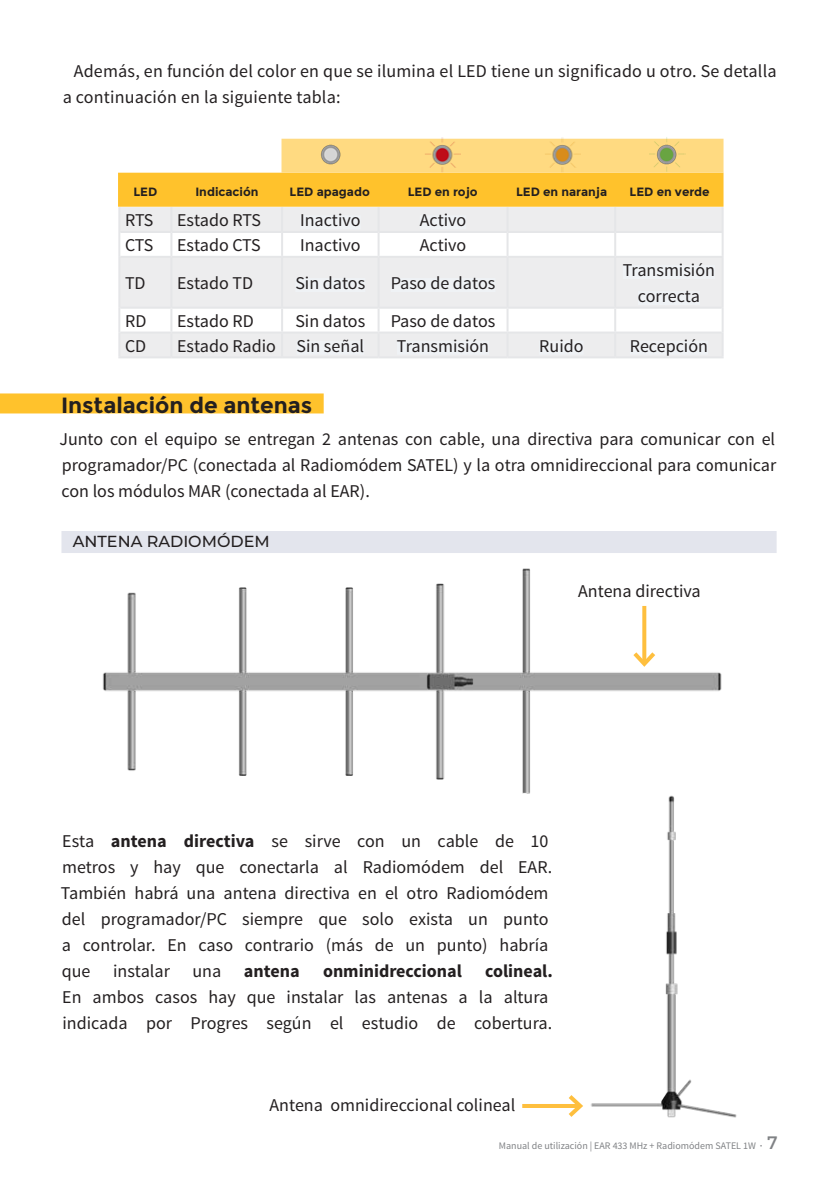
<style>
.page{position:relative;width:840px;height:1191px;background:#fff}
.page>*{position:absolute;margin:0;border:0;box-sizing:border-box;transform-origin:0 0}
.t1{font:700 22px "Montserrat";color:#231f20}
.t2{font:18px/26px "Source Sans Pro";color:#231f20}
.t3{font:700 18px "Source Sans Pro";color:#231f20}
.t4{font:500 16px "Montserrat";color:#231f20}
.t5{font:700 12px "Montserrat";color:#231f20}
.t6{font:10px "Source Sans Pro";color:#808285}
.s1{font-weight:700}
.s2{font-weight:600}
.s3{font-family:"Montserrat";font-size:18px}
</style>
<div class="page">
<hr style="left:522px;top:1104px;width:58px;height:4px;background:#febf3e">
<svg style="left:569px;top:1095px;width:14px;height:22px"></svg>
<svg style="left:120px;top:207px;width:601px;height:149px;fill:#ededee"></svg>
<hr style="left:118px;top:207px;width:2px;height:25px;background:#e5e6e8">
<hr style="left:170px;top:207px;width:2px;height:24px;background:#e5e6e8">
<hr style="left:118px;top:232px;width:2px;height:25px;background:#e5e6e8">
<hr style="left:170px;top:233px;width:2px;height:23px;background:#e5e6e8">
<hr style="left:118px;top:257px;width:2px;height:51px;background:#e5e6e8">
<hr style="left:170px;top:258px;width:2px;height:49px;background:#e5e6e8">
<hr style="left:118px;top:308px;width:2px;height:24px;background:#e5e6e8">
<hr style="left:170px;top:309px;width:2px;height:22px;background:#e5e6e8">
<hr style="left:118px;top:332px;width:2px;height:24px;background:#e5e6e8">
<hr style="left:170px;top:333px;width:2px;height:23px;background:#e5e6e8">
<hr style="left:120px;top:231px;width:51px;height:2px;background:#e5e6e8">
<hr style="left:171px;top:231px;width:110px;height:2px;background:#e5e6e8">
<hr style="left:120px;top:256px;width:51px;height:2px;background:#e5e6e8">
<hr style="left:171px;top:256px;width:110px;height:2px;background:#e5e6e8">
<hr style="left:120px;top:307px;width:51px;height:2px;background:#e5e6e8">
<hr style="left:171px;top:307px;width:111px;height:2px;background:#e5e6e8">
<hr style="left:120px;top:331px;width:51px;height:2px;background:#e5e6e8">
<hr style="left:171px;top:331px;width:111px;height:2px;background:#e5e6e8">
<hr style="left:118px;top:356px;width:53px;height:2px;background:#e5e6e8">
<hr style="left:171px;top:356px;width:111px;height:2px;background:#e5e6e8">
<hr style="left:506px;top:207px;width:2px;height:24px;background:#e5e6e8">
<hr style="left:614px;top:207px;width:2px;height:24px;background:#e5e6e8">
<hr style="left:721px;top:207px;width:2px;height:24px;background:#e5e6e8">
<hr style="left:378px;top:231px;width:129px;height:2px;background:#e5e6e8">
<hr style="left:507px;top:231px;width:108px;height:2px;background:#e5e6e8">
<hr style="left:506px;top:233px;width:2px;height:23px;background:#e5e6e8">
<hr style="left:615px;top:231px;width:108px;height:2px;background:#e5e6e8">
<hr style="left:614px;top:233px;width:2px;height:23px;background:#e5e6e8">
<hr style="left:721px;top:233px;width:2px;height:23px;background:#e5e6e8">
<hr style="left:378px;top:256px;width:129px;height:2px;background:#e5e6e8">
<hr style="left:507px;top:256px;width:108px;height:2px;background:#e5e6e8">
<hr style="left:506px;top:258px;width:2px;height:49px;background:#e5e6e8">
<hr style="left:615px;top:256px;width:108px;height:2px;background:#e5e6e8">
<hr style="left:614px;top:258px;width:2px;height:49px;background:#e5e6e8">
<hr style="left:721px;top:258px;width:2px;height:50px;background:#e5e6e8">
<hr style="left:506px;top:309px;width:2px;height:22px;background:#e5e6e8">
<hr style="left:614px;top:309px;width:2px;height:22px;background:#e5e6e8">
<hr style="left:721px;top:308px;width:2px;height:24px;background:#e5e6e8">
<hr style="left:506px;top:333px;width:2px;height:23px;background:#e5e6e8">
<hr style="left:614px;top:333px;width:2px;height:23px;background:#e5e6e8">
<hr style="left:721px;top:332px;width:2px;height:24px;background:#e5e6e8">
<hr style="left:378px;top:307px;width:129px;height:2px;background:#e5e6e8">
<hr style="left:507px;top:307px;width:108px;height:2px;background:#e5e6e8">
<hr style="left:615px;top:307px;width:106px;height:2px;background:#e5e6e8">
<hr style="left:378px;top:331px;width:129px;height:2px;background:#e5e6e8">
<hr style="left:507px;top:331px;width:108px;height:2px;background:#e5e6e8">
<hr style="left:615px;top:331px;width:106px;height:2px;background:#e5e6e8">
<hr style="left:378px;top:356px;width:129px;height:2px;background:#e5e6e8">
<hr style="left:507px;top:356px;width:108px;height:2px;background:#e5e6e8">
<hr style="left:615px;top:356px;width:108px;height:2px;background:#e5e6e8">
<hr style="left:281px;top:207px;width:2px;height:24px;background:#e5e6e8">
<hr style="left:377px;top:207px;width:2px;height:24px;background:#e5e6e8">
<hr style="left:281px;top:231px;width:97px;height:2px;background:#e5e6e8">
<hr style="left:281px;top:233px;width:2px;height:23px;background:#e5e6e8">
<hr style="left:377px;top:233px;width:2px;height:23px;background:#e5e6e8">
<hr style="left:281px;top:256px;width:97px;height:2px;background:#e5e6e8">
<hr style="left:281px;top:258px;width:2px;height:49px;background:#e5e6e8">
<hr style="left:377px;top:258px;width:2px;height:49px;background:#e5e6e8">
<hr style="left:281px;top:309px;width:2px;height:22px;background:#e5e6e8">
<hr style="left:377px;top:309px;width:2px;height:22px;background:#e5e6e8">
<hr style="left:281px;top:333px;width:2px;height:23px;background:#e5e6e8">
<hr style="left:377px;top:333px;width:2px;height:23px;background:#e5e6e8">
<hr style="left:282px;top:307px;width:96px;height:2px;background:#e5e6e8">
<hr style="left:282px;top:331px;width:96px;height:2px;background:#e5e6e8">
<hr style="left:282px;top:356px;width:96px;height:2px;background:#e5e6e8">
<div style="left:300px;top:215px;width:60px;height:14px;background:#eff2f5"></div>
<div style="left:419px;top:215px;width:47px;height:14px;background:#eff2f5"></div>
<div style="left:295px;top:278px;width:70px;height:14px;background:#eff2f5"></div>
<div style="left:390px;top:278px;width:105px;height:14px;background:#eff2f5"></div>
<div style="left:622px;top:265px;width:92px;height:14px;background:#eff2f5"></div>
<div style="left:637px;top:291px;width:62px;height:14px;background:#eff2f5"></div>
<div style="left:296px;top:341px;width:68px;height:14px;background:#eff2f5"></div>
<div style="left:397px;top:341px;width:92px;height:14px;background:#eff2f5"></div>
<div style="left:539px;top:341px;width:44px;height:14px;background:#eff2f5"></div>
<div style="left:629px;top:341px;width:78px;height:14px;background:#eff2f5"></div>
<svg style="left:118px;top:139px;width:605px;height:68px"></svg>
<img style="left:649px;top:137px;width:35px;height:36px">
<img style="left:544px;top:137px;width:36px;height:36px">
<img style="left:424px;top:137px;width:36px;height:36px">
<img style="left:313px;top:138px;width:36px;height:35px">
<div style="left:0;top:393px;width:323px;height:20px;background:#ffc22c"></div>
<div style="left:61px;top:531px;width:715px;height:22px;background:#e3e5ed"></div>
<img style="left:591px;top:798px;width:146px;height:320px">
<img style="left:102px;top:568px;width:620px;height:230px">
<p class="t2" style="left:63px;top:58px;width:715px;text-indent:11px">Además, en función del color en que se ilumina el LED tiene un significado u otro. Se detalla a continuación en la siguiente tabla:</p>
<p class="t5" style="left:133px;top:184px;width:25px">LED</p>
<p class="t5" style="left:195px;top:184px;width:65px">Indicación</p>
<p class="t5" style="left:289px;top:184px;width:82px">LED apagado</p>
<p class="t5" style="left:407px;top:184px;width:71px">LED en rojo</p>
<p class="t5" style="left:515px;top:184px;width:93px">LED en naranja</p>
<p class="t5" style="left:629px;top:184px;width:82px">LED en verde</p>
<p class="t2" style="left:125px;top:208px;width:30px">RTS</p>
<p class="t2" style="left:177px;top:208px;width:85px">Estado RTS</p>
<p class="t2" style="left:300px;top:208px;width:62px">Inactivo</p>
<p class="t2" style="left:419px;top:208px;width:48px">Activo</p>
<p class="t2" style="left:125px;top:232px;width:30px">CTS</p>
<p class="t2" style="left:177px;top:232px;width:85px">Estado CTS</p>
<p class="t2" style="left:300px;top:232px;width:62px">Inactivo</p>
<p class="t2" style="left:419px;top:232px;width:48px">Activo</p>
<p class="t2" style="left:125px;top:270px;width:22px">TD</p>
<p class="t2" style="left:177px;top:270px;width:77px">Estado TD</p>
<p class="t2" style="left:295px;top:270px;width:71px">Sin datos</p>
<p class="t2" style="left:390px;top:270px;width:106px">Paso de datos</p>
<p class="t2" style="left:622px;top:257px;width:94px;text-align:center">Transmisión correcta</p>
<p class="t2" style="left:125px;top:308px;width:23px">RD</p>
<p class="t2" style="left:177px;top:308px;width:78px">Estado RD</p>
<p class="t2" style="left:295px;top:308px;width:71px">Sin datos</p>
<p class="t2" style="left:390px;top:308px;width:106px">Paso de datos</p>
<p class="t2" style="left:125px;top:333px;width:23px">CD</p>
<p class="t2" style="left:177px;top:333px;width:188px">Estado Radio Sin señal</p>
<p class="t2" style="left:397px;top:333px;width:94px">Transmisión</p>
<p class="t2" style="left:539px;top:333px;width:46px">Ruido</p>
<p class="t2" style="left:629px;top:333px;width:80px">Recepción</p>
<p class="t1" style="left:61px;top:392px;width:252px">Instalación de antenas</p>
<p class="t2" style="left:59px;top:427px;width:718px;text-align:justify">Junto con el equipo se entregan 2 antenas con cable, una directiva para comunicar con el programador/PC (conectada al Radiomódem SATEL) y la otra omnidireccional para comunicar con los módulos MAR (conectada al EAR).</p>
<p class="t4" style="left:73px;top:530px;width:198px">ANTENA RADIOMÓDEM</p>
<p class="t2" style="left:578px;top:578px;width:124px">Antena directiva</p>
<p class="t2" style="left:61px;top:828px;width:492px">Esta <span class="s1">antena directiva</span> se sirve con un cable de 10 metros y hay que conectarla al Radiomódem del EAR.<br>También habrá una antena directiva en el otro Radiomódem del programador/PC siempre que solo exista un punto a controlar. En caso contrario (más de un punto) habría que instalar una <span class="s1">antena</span></p>
<p class="t3" style="left:323px;top:960px;width:140px">onminidreccional</p>
<p class="t3" style="left:485px;top:960px;width:69px">colineal.</p>
<p class="t2" style="left:62px;top:984px;width:491px">En ambos casos hay que instalar las antenas a la altura indicada por Progres según el estudio de cobertura.</p>
<p class="t2" style="left:269px;top:1092px;width:247px">Antena omnidireccional colineal</p>
<p class="t6" style="left:498px;top:1139px;width:280px">Manual de utilización | EAR 433 MHz + Radiomódem SATEL 1W <span class="s2">·</span> <span class="s3">7</span></p>
</div>
